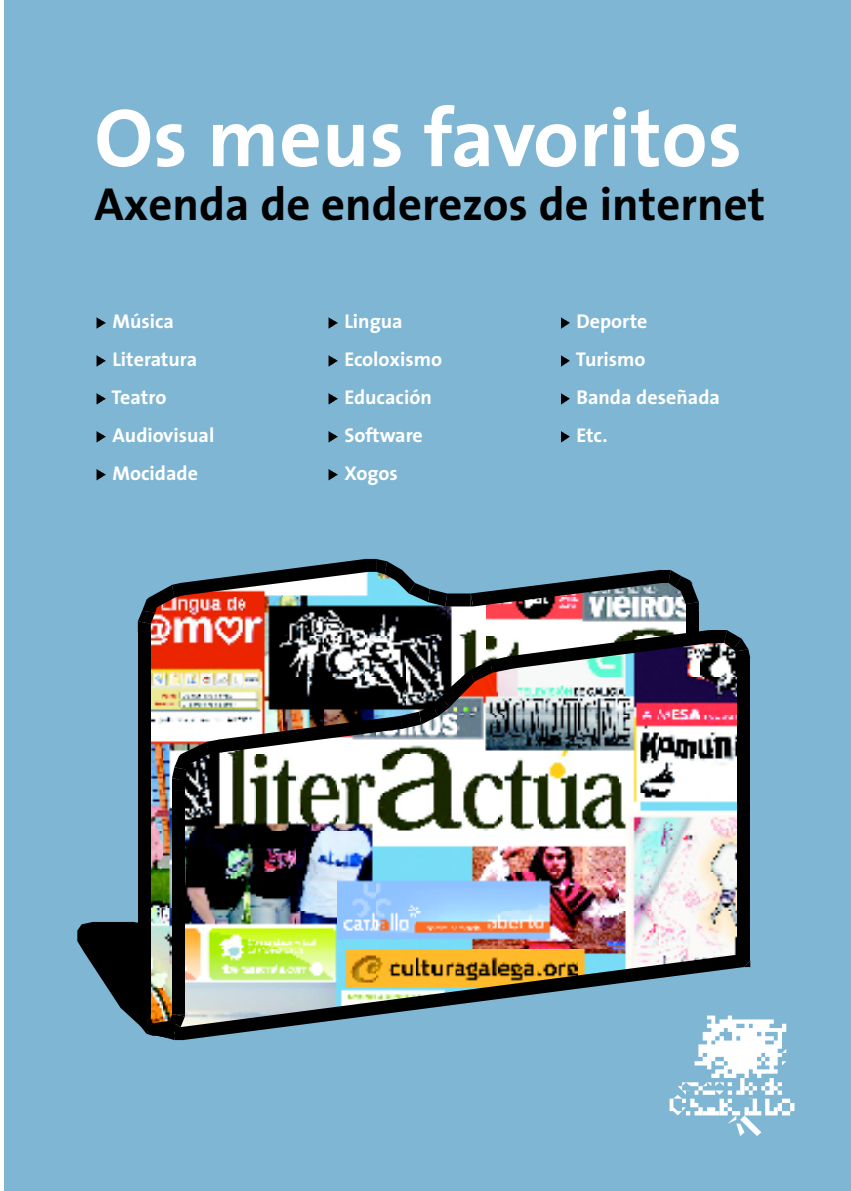
<style>
.page{position:relative;width:851px;height:1191px;background:#fff}
.page>*{position:absolute;margin:0;border:0;box-sizing:border-box;transform-origin:0 0}
.t1{font:700 82.8px "The Sans";color:#fff}
.t2{font:700 46.6px "The Sans";color:#000}
.t3{font:700 20px/38px "The Sans";color:#fff}
</style>
<div class="page">
<div style="left:4px;top:0;width:846px;height:1190px;background:#7eb6d3"></div>
<img style="left:151px;top:791px;width:10px;height:118px">
<div style="left:138px;top:632px;width:13px;height:328px;background:#000"></div>
<img style="left:161px;top:791px;width:11px;height:2px">
<img style="left:185px;top:791px;width:191px;height:2px">
<img style="left:376px;top:791px;width:202px;height:2px">
<img style="left:578px;top:791px;width:159px;height:2px">
<img style="left:161px;top:793px;width:11px;height:38px">
<img style="left:185px;top:793px;width:191px;height:38px">
<img style="left:376px;top:793px;width:202px;height:38px">
<img style="left:578px;top:793px;width:159px;height:38px">
<img style="left:161px;top:831px;width:11px;height:91px">
<img style="left:185px;top:831px;width:191px;height:123px">
<img style="left:376px;top:831px;width:202px;height:123px">
<img style="left:578px;top:831px;width:159px;height:123px">
<div style="left:172px;top:791px;width:13px;height:212px;background:#000"></div>
<div style="left:737px;top:658px;width:13px;height:302px;background:#000"></div>
<img style="left:138px;top:559px;width:612px;height:232px">
<svg style="left:226px;top:954px;width:518px;height:81px"></svg>
<svg style="left:737px;top:954px;width:13px;height:13px"></svg>
<svg style="left:77px;top:922px;width:149px;height:118px"></svg>
<svg style="left:561px;top:431px;width:8px;height:11px"></svg>
<svg style="left:561px;top:393px;width:8px;height:11px"></svg>
<svg style="left:561px;top:355px;width:8px;height:11px"></svg>
<svg style="left:561px;top:317px;width:8px;height:11px"></svg>
<svg style="left:328px;top:469px;width:9px;height:11px"></svg>
<svg style="left:328px;top:431px;width:9px;height:11px"></svg>
<svg style="left:328px;top:393px;width:9px;height:11px"></svg>
<svg style="left:328px;top:355px;width:9px;height:11px"></svg>
<svg style="left:328px;top:317px;width:9px;height:11px"></svg>
<svg style="left:96px;top:469px;width:10px;height:11px"></svg>
<svg style="left:96px;top:431px;width:10px;height:11px"></svg>
<svg style="left:96px;top:393px;width:10px;height:11px"></svg>
<svg style="left:96px;top:355px;width:10px;height:11px"></svg>
<svg style="left:96px;top:317px;width:10px;height:11px"></svg>
<svg style="left:669px;top:1015px;width:125px;height:121px"></svg>
<h1 class="t1" style="left:95px;top:104px;width:649px">Os meus favoritos</h1>
<h2 class="t2" style="left:95px;top:185px;width:672px">Axenda de enderezos de internet</h2>
<p class="t3" style="left:111px;top:304px;width:104px">Música<br>Literatura<br>Teatro<br>Audiovisual<br>Mocidade</p>
<p class="t3" style="left:344px;top:304px;width:99px">Lingua<br>Ecoloxismo<br>Educación<br>Software<br>Xogos</p>
<p class="t3" style="left:576px;top:304px;width:146px">Deporte<br>Turismo<br>Banda deseñada<br>Etc.</p>
</div>
